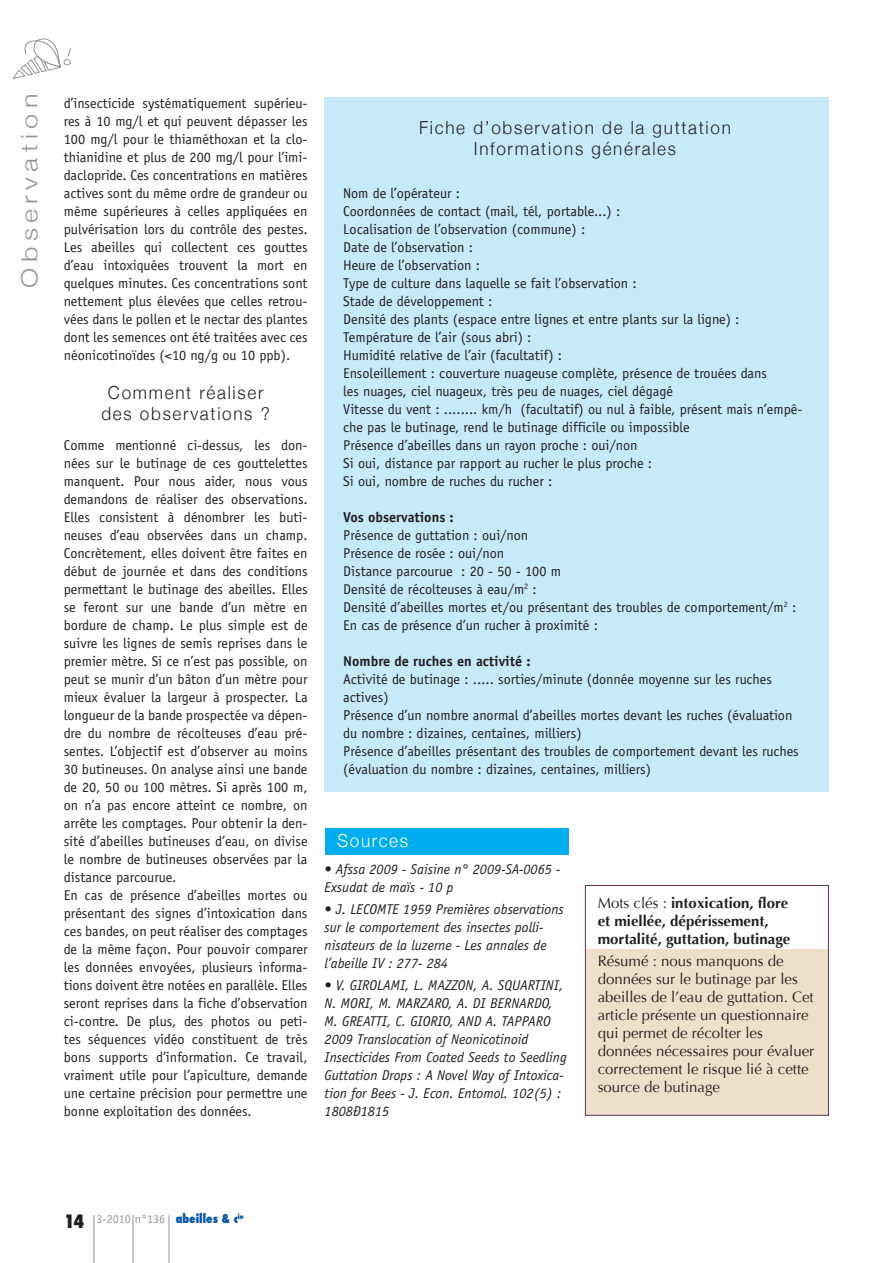
<style>
.page{position:relative;width:893px;height:1263px;background:#fff}
.page>*{position:absolute;margin:0;border:0;box-sizing:border-box;transform-origin:0 0}
.t1{font:300 22.5px "Helvetica Neue";letter-spacing:.2em;color:#939598;scale:1.2 1}
.t2{font:300 18px/21px "Helvetica Neue";letter-spacing:.1em;color:#231f20;text-align:center;scale:.95 1}
.t3{font:300 18px "Helvetica Neue";letter-spacing:.1em;color:#fff;scale:.95 1}
.t4{font:800 condensed 18px "Futura";color:#231f20}
.t5{font:15px/18px "Optima";color:#231f20}
.t6{font:700 15px/18px "Optima";color:#231f20}
.t7{font:14.25px/18px "Officina Sans";color:#231f20}
.t8{font:italic 14.25px/18px "Officina Sans";color:#231f20}
.t9{font:700 14.25px "Officina Sans";color:#231f20}
.t10{font:12px "Officina Sans";color:#939598}
.s1{font-weight:400}
.s2{font-family:"Futura";font-weight:800;font-stretch:condensed;color:#0054a6}
</style>
<div class="page">
<div style="left:63px;top:59px;width:8px;height:7px;border:1px solid #939598;border-radius:2px"></div>
<svg style="left:13px;top:38px;width:48px;height:41px"></svg>
<svg style="left:67px;top:48px;width:4px;height:9px"></svg>
<hr style="left:133px;top:1215px;width:1px;height:48px;background:#939598">
<hr style="left:169px;top:1215px;width:1px;height:48px;background:#939598">
<hr style="left:94px;top:1215px;width:1px;height:48px;background:#939598">
<div style="left:325px;top:97px;width:504px;height:694px;background:#c7eafb"></div>
<div style="left:585px;top:949px;width:244px;height:166px;background:#eedfc8"></div>
<div style="left:585px;top:885px;width:244px;height:231px;border:1px solid #5f3263"></div>
<div style="left:325px;top:828px;width:243px;height:27px;background:#00aeef"></div>
<p class="t1" style="left:16px;top:288px;width:163px;rotate:-90deg">Observation</p>
<p class="t7" style="left:64px;top:94px;width:245px;text-align:justify">d’insecticide systématiquement supérieu&shy;res à 10 mg/l et qui peuvent dépasser les 100 mg/l pour le thiaméthoxan et la clo&shy;thianidine et plus de 200 mg/l pour l’imi&shy;daclopride. Ces concentrations en matières actives sont du même ordre de grandeur ou même supérieures à celles appliquées en pulvérisation lors du contrôle des pestes.<br>Les abeilles qui collectent ces gouttes d’eau intoxiquées trouvent la mort en quelques minutes. Ces concentrations sont nettement plus élevées que celles retrou&shy;vées dans le pollen et le nectar des plantes dont les semences ont été traitées avec ces néonicotinoïdes (&lt;10 ng/g ou 10 ppb).</p>
<p class="t2" style="left:101px;top:382px;width:179px">Comment réaliser des observations ?</p>
<p class="t7" style="left:64px;top:436px;width:245px;text-align:justify">Comme mentionné ci-dessus, les don&shy;nées sur le butinage de ces gouttelettes manquent. Pour nous aider, nous vous demandons de réaliser des observations.<br>Elles consistent à dénombrer les buti&shy;neuses d’eau observées dans un champ.<br>Concrètement, elles doivent être faites en début de journée et dans des conditions permettant le butinage des abeilles. Elles se feront sur une bande d’un mètre en bordure de champ. Le plus simple est de suivre les lignes de semis reprises dans le premier mètre. Si ce n’est pas possible, on peut se munir d’un bâton d’un mètre pour mieux évaluer la largeur à prospecter. La longueur de la bande prospectée va dépen&shy;dre du nombre de récolteuses d’eau pré&shy;sentes. L’objectif est d’observer au moins 30 butineuses. On analyse ainsi une bande de 20, 50 ou 100 mètres. Si après 100 m, on n’a pas encore atteint ce nombre, on arrête les comptages. Pour obtenir la den&shy;sité d’abeilles butineuses d’eau, on divise le nombre de butineuses observées par la distance parcourue.</p>
<p class="t7" style="left:64px;top:886px;width:245px;text-align:justify">En cas de présence d’abeilles mortes ou présentant des signes d’intoxication dans ces bandes, on peut réaliser des comptages de la même façon. Pour pouvoir comparer les données envoyées, plusieurs informa&shy;tions doivent être notées en parallèle. Elles seront reprises dans la fiche d’observation ci-contre. De plus, des photos ou peti&shy;tes séquences vidéo constituent de très bons supports d’information. Ce travail, vraiment utile pour l’apiculture, demande une certaine précision pour permettre une bonne exploitation des données.</p>
<p class="t6" style="left:598px;top:894px;width:194px"><span class="s1">Mots clés :</span> intoxication, flore et miellée, dépérissement, mortalité, guttation, butinage</p>
<p class="t2" style="left:419px;top:117px;width:330px">Fiche d’observation de la guttation</p>
<p class="t2" style="left:474px;top:138px;width:214px">Informations générales</p>
<p class="t7" style="left:343px;top:184px;width:118px">Nom de l’opérateur :</p>
<p class="t7" style="left:343px;top:202px;width:279px">Coordonnées de contact (mail, tél, portable...) :</p>
<p class="t7" style="left:343px;top:220px;width:244px">Localisation de l’observation (commune) :</p>
<p class="t7" style="left:343px;top:238px;width:131px">Date de l’observation :</p>
<p class="t7" style="left:343px;top:256px;width:138px">Heure de l’observation :</p>
<p class="t7" style="left:343px;top:274px;width:295px">Type de culture dans laquelle se fait l’observation :</p>
<p class="t7" style="left:343px;top:292px;width:151px">Stade de développement :</p>
<p class="t7" style="left:343px;top:310px;width:398px">Densité des plants (espace entre lignes et entre plants sur la ligne) :</p>
<p class="t7" style="left:343px;top:328px;width:190px">Température de l’air (sous abri) :</p>
<p class="t7" style="left:343px;top:346px;width:220px">Humidité relative de l’air (facultatif) :</p>
<p class="t7" style="left:343px;top:364px;width:425px">Ensoleillement : couverture nuageuse complète, présence de trouées dans les nuages, ciel nuageux, très peu de nuages, ciel dégagé</p>
<p class="t7" style="left:343px;top:400px;width:461px">Vitesse du vent : ........ km/h (facultatif) ou nul à faible, présent mais n’empê&shy;che pas le butinage, rend le butinage difficile ou impossible</p>
<p class="t7" style="left:343px;top:436px;width:296px">Présence d’abeilles dans un rayon proche : oui/non</p>
<p class="t7" style="left:343px;top:454px;width:310px">Si oui, distance par rapport au rucher le plus proche :</p>
<p class="t7" style="left:343px;top:472px;width:211px">Si oui, nombre de ruches du rucher :</p>
<p class="t9" style="left:343px;top:508px;width:112px">Vos observations :</p>
<p class="t7" style="left:343px;top:526px;width:187px">Présence de guttation : oui/non</p>
<p class="t7" style="left:343px;top:544px;width:163px">Présence de rosée : oui/non</p>
<p class="t7" style="left:343px;top:562px;width:219px">Distance parcourue : 20 - 50 - 100 m</p>
<p class="t7" style="left:343px;top:580px;width:195px">Densité de récolteuses à eau/m<sup>2</sup> :</p>
<p class="t7" style="left:343px;top:598px;width:455px">Densité d’abeilles mortes et/ou présentant des troubles de comportement/m<sup>2</sup> :</p>
<p class="t7" style="left:343px;top:616px;width:256px">En cas de présence d’un rucher à proximité :</p>
<p class="t9" style="left:343px;top:652px;width:189px">Nombre de ruches en activité :</p>
<p class="t7" style="left:343px;top:670px;width:430px">Activité de butinage : ..... sorties/minute (donnée moyenne sur les ruches actives)</p>
<p class="t7" style="left:343px;top:706px;width:451px">Présence d’un nombre anormal d’abeilles mortes devant les ruches (évaluation du nombre : dizaines, centaines, milliers)</p>
<p class="t7" style="left:343px;top:742px;width:457px">Présence d’abeilles présentant des troubles de comportement devant les ruches (évaluation du nombre : dizaines, centaines, milliers)</p>
<p class="t3" style="left:337px;top:830px;width:76px">Sources</p>
<p class="t8" style="left:325px;top:860px;width:237px">• Afssa 2009 - Saisine n° 2009-SA-0065 -<br>Exsudat de maïs - 10 p</p>
<p class="t8" style="left:325px;top:900px;width:241px">• J. LECOMTE 1959 Premières observations sur le comportement des insectes polli&shy;nisateurs de la luzerne - Les annales de l’abeille IV : 277- 284</p>
<p class="t8" style="left:325px;top:976px;width:244px">• V. GIROLAMI, L. MAZZON, A. SQUARTINI, N. MORI, M. MARZARO, A. DI BERNARDO, M. GREATTI, C. GIORIO, AND A. TAPPARO 2009 Translocation of Neonicotinoid Insecticides From Coated Seeds to Seedling Guttation Drops : A Novel Way of Intoxica&shy;tion for Bees - J. Econ. Entomol. 102(5) :<br>1808Ð1815</p>
<p class="t5" style="left:598px;top:952px;width:218px">Résumé : nous manquons de données sur le butinage par les abeilles de l’eau de guttation. Cet article présente un questionnaire qui permet de récolter les données nécessaires pour évaluer correctement le risque lié à cette source de butinage</p>
<p class="t4" style="left:64px;top:1209px;width:22px">14</p>
<p class="t10" style="left:97px;top:1211px;width:149px">3-2010 n°136 <span class="s2">abeilles &amp; c</span><sup>ie</sup></p>
</div>
